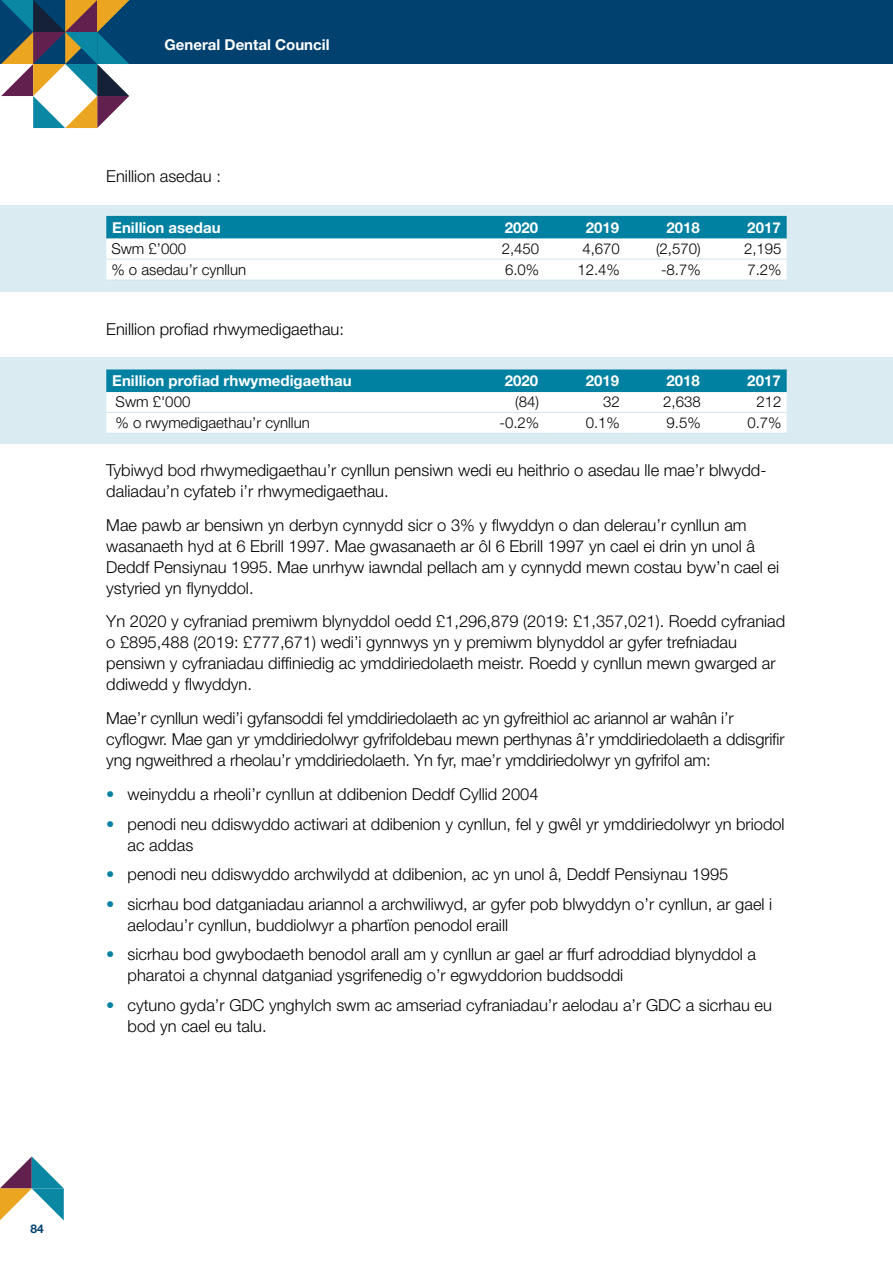
<style>
.page{position:relative;width:893px;height:1263px;background:#fff}
.page>*{position:absolute;margin:0;border:0;box-sizing:border-box;transform-origin:0 0}
.Body_copy{font:300 16.5px/21px "Helvetica Neue LT Std";color:#000}
.body_financial_table{font:300 15px "Helvetica Neue LT Std";color:#000}
.body_financial_table-2{font:700 15px "Helvetica Neue LT Std";color:#fff}
.t1{font:700 12px "Helvetica Neue LT Std";color:#004170}
.s1{color:#0081a2}
</style>
<div class="page">
<div style="left:0;top:205px;width:893px;height:86px;background:#dbebf2"></div>
<div style="left:0;top:357px;width:893px;height:87px;background:#dbebf2"></div>
<svg style="left:106px;top:216px;width:681px;height:64px;background:#a3d1dd"></svg>
<hr style="left:106px;top:259px;width:357px;height:1px;background:#cee4ed">
<hr style="left:463px;top:259px;width:81px;height:1px;background:#cee4ed">
<hr style="left:544px;top:259px;width:81px;height:1px;background:#cee4ed">
<hr style="left:625px;top:259px;width:81px;height:1px;background:#cee4ed">
<hr style="left:706px;top:259px;width:81px;height:1px;background:#cee4ed">
<hr style="left:106px;top:280px;width:357px;height:1px;background:#cee4ed">
<hr style="left:463px;top:280px;width:81px;height:1px;background:#cee4ed">
<hr style="left:544px;top:280px;width:81px;height:1px;background:#cee4ed">
<hr style="left:625px;top:280px;width:81px;height:1px;background:#cee4ed">
<hr style="left:706px;top:280px;width:81px;height:1px;background:#cee4ed">
<svg style="left:106px;top:369px;width:681px;height:64px;background:#a3d1dd"></svg>
<hr style="left:106px;top:412px;width:357px;height:1px;background:#cee4ed">
<hr style="left:463px;top:412px;width:81px;height:1px;background:#cee4ed">
<hr style="left:544px;top:412px;width:81px;height:1px;background:#cee4ed">
<hr style="left:625px;top:412px;width:81px;height:1px;background:#cee4ed">
<hr style="left:706px;top:412px;width:81px;height:1px;background:#cee4ed">
<hr style="left:106px;top:433px;width:357px;height:1px;background:#cee4ed">
<hr style="left:463px;top:433px;width:81px;height:1px;background:#cee4ed">
<hr style="left:544px;top:433px;width:81px;height:1px;background:#cee4ed">
<hr style="left:625px;top:433px;width:81px;height:1px;background:#cee4ed">
<hr style="left:706px;top:433px;width:81px;height:1px;background:#cee4ed">
<div style="left:0;top:0;width:893px;height:64px;background:#004170"></div>
<svg style="left:0;top:1156px;width:64px;height:64px"></svg>
<svg style="left:1px;top:0;width:128px;height:128px"></svg>
<p class="body_financial_table-2" style="left:165px;top:35px;width:166px">General Dental Council</p>
<p class="Body_copy" style="left:106px;top:165px;width:116px">Enillion asedau :</p>
<p class="body_financial_table-2" style="left:112px;top:218px;width:110px">Enillion asedau</p>
<p class="body_financial_table-2" style="left:505px;top:218px;width:35px">2020</p>
<p class="body_financial_table-2" style="left:586px;top:218px;width:35px">2019</p>
<p class="body_financial_table-2" style="left:666px;top:218px;width:35px">2018</p>
<p class="body_financial_table-2" style="left:747px;top:218px;width:35px">2017</p>
<p class="body_financial_table" style="left:111px;top:240px;width:76px">Swm £’000</p>
<p class="body_financial_table" style="left:502px;top:240px;width:39px">2,450</p>
<p class="body_financial_table" style="left:582px;top:240px;width:39px">4,670</p>
<p class="body_financial_table" style="left:656px;top:240px;width:46px">(2,570)</p>
<p class="body_financial_table" style="left:744px;top:240px;width:39px">2,195</p>
<p class="body_financial_table" style="left:111px;top:260px;width:136px">% o asedau’r cynllun</p>
<p class="body_financial_table" style="left:505px;top:260px;width:36px">6.0%</p>
<p class="body_financial_table" style="left:577px;top:260px;width:44px">12.4%</p>
<p class="body_financial_table" style="left:661px;top:260px;width:41px">-8.7%</p>
<p class="body_financial_table" style="left:747px;top:260px;width:36px">7.2%</p>
<p class="Body_copy" style="left:106px;top:319px;width:239px">Enillion profiad rhwymedigaethau:</p>
<p class="body_financial_table-2" style="left:112px;top:372px;width:241px">Enillion profiad rhwymedigaethau</p>
<p class="body_financial_table-2" style="left:505px;top:372px;width:35px">2020</p>
<p class="body_financial_table-2" style="left:586px;top:372px;width:35px">2019</p>
<p class="body_financial_table-2" style="left:666px;top:372px;width:35px">2018</p>
<p class="body_financial_table-2" style="left:747px;top:372px;width:35px">2017</p>
<p class="body_financial_table" style="left:116px;top:393px;width:76px">Swm £'000</p>
<p class="body_financial_table" style="left:515px;top:393px;width:25px">(84)</p>
<p class="body_financial_table" style="left:603px;top:393px;width:18px">32</p>
<p class="body_financial_table" style="left:663px;top:393px;width:39px">2,638</p>
<p class="body_financial_table" style="left:756px;top:393px;width:27px">212</p>
<p class="body_financial_table" style="left:116px;top:414px;width:196px">% o rwymedigaethau’r cynllun</p>
<p class="body_financial_table" style="left:499px;top:414px;width:41px">-0.2%</p>
<p class="body_financial_table" style="left:586px;top:414px;width:36px">0.1%</p>
<p class="body_financial_table" style="left:667px;top:414px;width:36px">9.5%</p>
<p class="body_financial_table" style="left:747px;top:414px;width:36px">0.7%</p>
<p class="Body_copy" style="left:106px;top:459px;width:662px">Tybiwyd bod rhwymedigaethau’r cynllun pensiwn wedi eu heithrio o asedau lle mae’r blwydd&shy;daliadau’n cyfateb i’r rhwymedigaethau.</p>
<p class="Body_copy" style="left:106px;top:514px;width:674px">Mae pawb ar bensiwn yn derbyn cynnydd sicr o 3% y flwyddyn o dan delerau’r cynllun am wasanaeth hyd at 6 Ebrill 1997. Mae gwasanaeth ar ôl 6 Ebrill 1997 yn cael ei drin yn unol â Deddf Pensiynau 1995. Mae unrhyw iawndal pellach am y cynnydd mewn costau byw’n cael ei ystyried yn flynyddol.</p>
<p class="Body_copy" style="left:106px;top:611px;width:680px">Yn 2020 y cyfraniad premiwm blynyddol oedd £1,296,879 (2019: £1,357,021). Roedd cyfraniad o £895,488 (2019: £777,671) wedi’i gynnwys yn y premiwm blynyddol ar gyfer trefniadau pensiwn y cyfraniadau diffiniedig ac ymddiriedolaeth meistr. Roedd y cynllun mewn gwarged ar ddiwedd y flwyddyn.</p>
<p class="Body_copy" style="left:106px;top:707px;width:680px">Mae’r cynllun wedi’i gyfansoddi fel ymddiriedolaeth ac yn gyfreithiol ac ariannol ar wahân i’r cyflogwr. Mae gan yr ymddiriedolwyr gyfrifoldebau mewn perthynas â’r ymddiriedolaeth a ddisgrifir yng ngweithred a rheolau’r ymddiriedolaeth. Yn fyr, mae’r ymddiriedolwyr yn gyfrifol am:</p>
<p class="Body_copy" style="left:106px;top:783px;width:434px"><span class="s1">•</span> weinyddu a rheoli’r cynllun at ddibenion Deddf Cyllid 2004</p>
<p class="Body_copy" style="left:128px;top:813px;width:659px;text-indent:-21px"><span class="s1">•</span> penodi neu ddiswyddo actiwari at ddibenion y cynllun, fel y gwêl yr ymddiriedolwyr yn briodol ac addas</p>
<p class="Body_copy" style="left:106px;top:863px;width:624px"><span class="s1">•</span> penodi neu ddiswyddo archwilydd at ddibenion, ac yn unol â, Deddf Pensiynau 1995</p>
<p class="Body_copy" style="left:128px;top:893px;width:646px;text-indent:-21px"><span class="s1">•</span> sicrhau bod datganiadau ariannol a archwiliwyd, ar gyfer pob blwyddyn o’r cynllun, ar gael i aelodau’r cynllun, buddiolwyr a phartïon penodol eraill</p>
<p class="Body_copy" style="left:128px;top:943px;width:630px;text-indent:-21px"><span class="s1">•</span> sicrhau bod gwybodaeth benodol arall am y cynllun ar gael ar ffurf adroddiad blynyddol a pharatoi a chynnal datganiad ysgrifenedig o’r egwyddorion buddsoddi</p>
<p class="Body_copy" style="left:128px;top:994px;width:646px;text-indent:-21px"><span class="s1">•</span> cytuno gyda’r GDC ynghylch swm ac amseriad cyfraniadau’r aelodau a’r GDC a sicrhau eu bod yn cael eu talu.</p>
<p class="t1" style="left:31px;top:1221px;width:15px">84</p>
</div>
